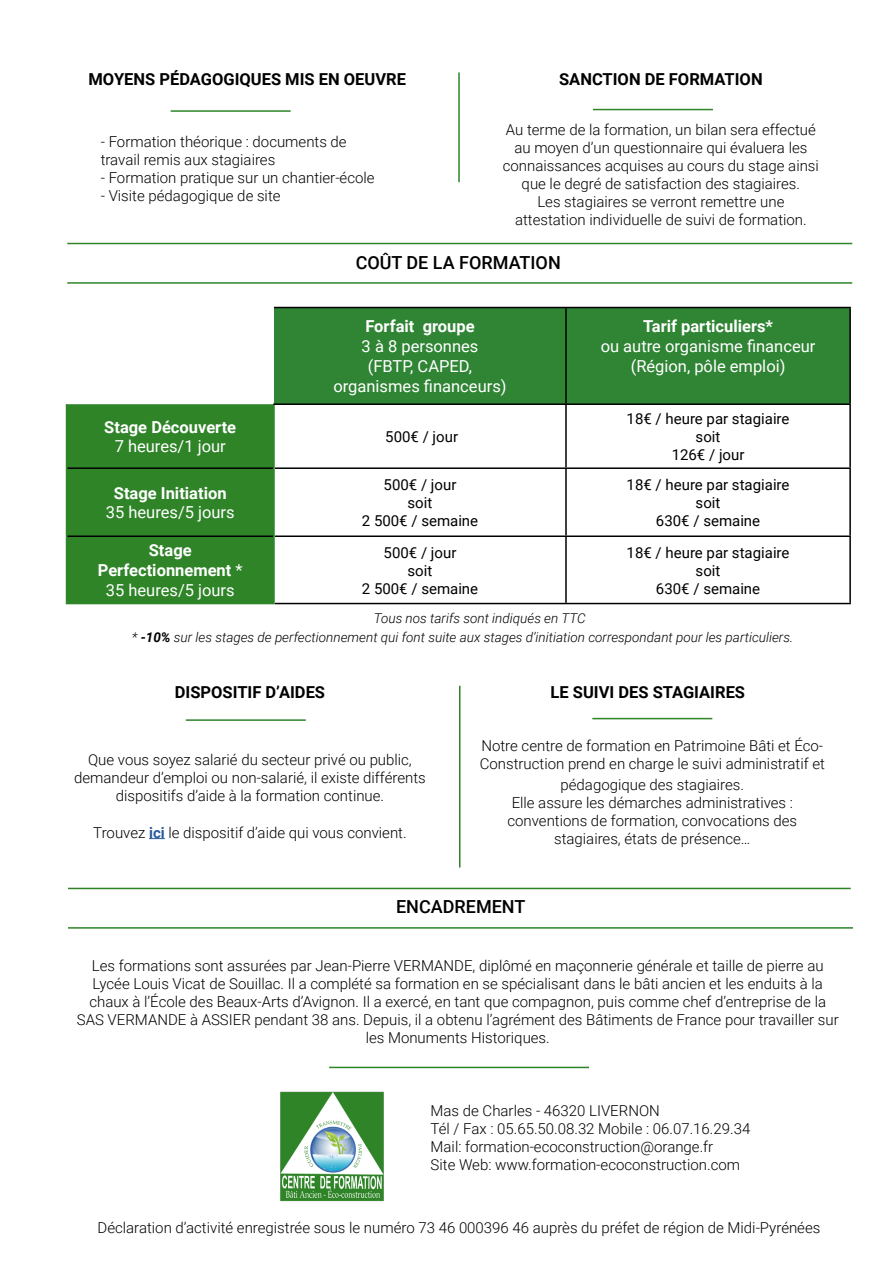
<style>
.page{position:relative;width:893px;height:1263px;background:#fff}
.page>*{position:absolute;margin:0;border:0;box-sizing:border-box;transform-origin:0 0}
.t1{font:500 18px "Roboto";color:#000}
.t2{font:16.5px "Roboto";color:#fff}
.t3{font:700 16.5px "Roboto";color:#000}
.t4{font:700 16.5px "Roboto";color:#fff}
.t5{font:300 15px/18px "Roboto";color:#000;text-align:center}
.t6{font:15px "Roboto";color:#000}
.t7{font:italic 300 13.5px "Roboto";color:#000}
.s1{font-weight:400}
.s2{font-weight:700}
.s3{font-weight:700;color:#275b9b}
</style>
<div class="page">
<div style="left:274px;top:308px;width:575px;height:95px;background:#308535"></div>
<div style="left:67px;top:404px;width:206px;height:199px;background:#2f8428"></div>
<hr style="left:274px;top:307px;width:292px;height:1px;background:#000">
<hr style="left:566px;top:307px;width:285px;height:1px;background:#000">
<hr style="left:565px;top:308px;width:2px;height:95px;background:#000">
<hr style="left:849px;top:308px;width:2px;height:95px;background:#000">
<hr style="left:273px;top:403px;width:293px;height:2px;background:#000">
<hr style="left:566px;top:403px;width:285px;height:2px;background:#000">
<hr style="left:565px;top:405px;width:2px;height:62px;background:#000">
<hr style="left:849px;top:405px;width:2px;height:62px;background:#000">
<hr style="left:67px;top:467px;width:206px;height:2px;background:#000">
<hr style="left:275px;top:467px;width:291px;height:2px;background:#000">
<hr style="left:566px;top:467px;width:285px;height:2px;background:#000">
<hr style="left:565px;top:469px;width:2px;height:66px;background:#000">
<hr style="left:849px;top:469px;width:2px;height:66px;background:#000">
<hr style="left:67px;top:535px;width:206px;height:2px;background:#000">
<hr style="left:275px;top:535px;width:291px;height:2px;background:#000">
<hr style="left:566px;top:535px;width:285px;height:2px;background:#000">
<hr style="left:565px;top:537px;width:2px;height:66px;background:#000">
<hr style="left:849px;top:537px;width:2px;height:66px;background:#000">
<hr style="left:275px;top:603px;width:291px;height:1px;background:#000">
<hr style="left:566px;top:603px;width:285px;height:1px;background:#000">
<hr style="left:66px;top:404px;width:1px;height:64px;background:#2f8428">
<hr style="left:273px;top:405px;width:2px;height:63px;background:#2f8428">
<hr style="left:66px;top:468px;width:1px;height:68px;background:#2f8428">
<hr style="left:273px;top:468px;width:2px;height:68px;background:#2f8428">
<hr style="left:66px;top:536px;width:1px;height:67px;background:#2f8428">
<hr style="left:273px;top:536px;width:2px;height:67px;background:#2f8428">
<hr style="left:66px;top:603px;width:209px;height:1px;background:#2f8428">
<hr style="left:67px;top:282px;width:785px;height:2px;background:#2f8428">
<hr style="left:67px;top:243px;width:785px;height:1px;background:#2f8428">
<hr style="left:171px;top:110px;width:120px;height:2px;background:#2f8428">
<hr style="left:458px;top:72px;width:2px;height:110px;background:#2f8428">
<hr style="left:593px;top:109px;width:120px;height:1px;background:#2f8428">
<svg style="left:149px;top:838px;width:16px;height:1px"></svg>
<hr style="left:186px;top:719px;width:120px;height:2px;background:#2f8428">
<hr style="left:459px;top:686px;width:1px;height:181px;background:#2f8428">
<hr style="left:592px;top:718px;width:120px;height:1px;background:#2f8428">
<hr style="left:68px;top:927px;width:785px;height:2px;background:#2f8428">
<hr style="left:68px;top:888px;width:783px;height:1px;background:#2f8428">
<img style="left:280px;top:1091px;width:104px;height:111px">
<hr style="left:329px;top:1067px;width:260px;height:1px;background:#2f8428">
<p class="t3" style="left:89px;top:68px;width:319px">MOYENS PÉDAGOGIQUES MIS EN OEUVRE</p>
<p class="t5" style="left:101px;top:133px;width:247px;text-align:left">- Formation théorique : documents de travail remis aux stagiaires</p>
<p class="t5" style="left:101px;top:169px;width:275px">- Formation pratique sur un chantier-école</p>
<p class="t5" style="left:101px;top:187px;width:181px">- Visite pédagogique de site</p>
<p class="t3" style="left:559px;top:68px;width:205px">SANCTION DE FORMATION</p>
<p class="t5" style="left:506px;top:120px;width:311px">Au terme de la formation, un bilan sera effectué au moyen d’un questionnaire qui évaluera les</p>
<p class="t5" style="left:503px;top:156px;width:318px">connaissances acquises au cours du stage ainsi que le degré de satisfaction des stagiaires.</p>
<p class="t5" style="left:515px;top:192px;width:293px">Les stagiaires se verront remettre une attestation individuelle de suivi de formation.</p>
<p class="t4" style="left:104px;top:415px;width:133px">Stage Découverte</p>
<p class="t2" style="left:115px;top:435px;width:113px">7 heures/1 jour</p>
<p class="t4" style="left:114px;top:481px;width:114px">Stage Initiation</p>
<p class="t2" style="left:106px;top:501px;width:130px">35 heures/5 jours</p>
<p class="t4" style="left:149px;top:539px;width:44px">Stage</p>
<p class="t4" style="left:98px;top:559px;width:146px">Perfectionnement <span class="s1">*</span></p>
<p class="t2" style="left:106px;top:578px;width:130px">35 heures/5 jours</p>
<p class="t1" style="left:356px;top:249px;width:207px">COÛT DE LA FORMATION</p>
<p class="t4" style="left:365px;top:315px;width:111px">Forfait groupe</p>
<p class="t2" style="left:362px;top:335px;width:118px">3 à 8 personnes</p>
<p class="t2" style="left:368px;top:354px;width:106px">(FBTP, CAPED,</p>
<p class="t2" style="left:333px;top:374px;width:175px">organismes financeurs)</p>
<p class="t6" style="left:385px;top:426px;width:74px">500€ / jour</p>
<p class="t6" style="left:384px;top:474px;width:74px">500€ / jour</p>
<p class="t6" style="left:408px;top:492px;width:26px">soit</p>
<p class="t6" style="left:362px;top:510px;width:118px">2 500€ / semaine</p>
<p class="t6" style="left:384px;top:542px;width:74px">500€ / jour</p>
<p class="t6" style="left:408px;top:560px;width:26px">soit</p>
<p class="t6" style="left:362px;top:578px;width:118px">2 500€ / semaine</p>
<p class="t7" style="left:374px;top:609px;width:213px">Tous nos tarifs sont indiqués en TTC</p>
<p class="t4" style="left:643px;top:315px;width:132px">Tarif particuliers*</p>
<p class="t2" style="left:601px;top:335px;width:216px">ou autre organisme financeur</p>
<p class="t2" style="left:631px;top:354px;width:156px">(Région, pôle emploi)</p>
<p class="t6" style="left:627px;top:408px;width:164px">18€ / heure par stagiaire</p>
<p class="t6" style="left:696px;top:426px;width:26px">soit</p>
<p class="t6" style="left:672px;top:444px;width:74px">126€ / jour</p>
<p class="t6" style="left:627px;top:474px;width:164px">18€ / heure par stagiaire</p>
<p class="t6" style="left:696px;top:492px;width:26px">soit</p>
<p class="t6" style="left:656px;top:510px;width:106px">630€ / semaine</p>
<p class="t6" style="left:627px;top:542px;width:164px">18€ / heure par stagiaire</p>
<p class="t6" style="left:696px;top:560px;width:26px">soit</p>
<p class="t6" style="left:656px;top:578px;width:106px">630€ / semaine</p>
<p class="t7" style="left:132px;top:627px;width:663px">* <span class="s2">-10%</span> sur les stages de perfectionnement qui font suite aux stages d’initiation correspondant pour les particuliers.</p>
<p class="t3" style="left:175px;top:681px;width:152px">DISPOSITIF D’AIDES</p>
<p class="t5" style="left:74px;top:751px;width:353px">Que vous soyez salarié du secteur privé ou public, demandeur d’emploi ou non-salarié, il existe différents dispositifs d’aide à la formation continue.</p>
<p class="t5" style="left:93px;top:823px;width:315px">Trouvez <span class="s3">ici</span> le dispositif d’aide qui vous convient.</p>
<p class="t3" style="left:551px;top:681px;width:196px">LE SUIVI DES STAGIAIRES</p>
<p class="t5" style="left:480px;top:736px;width:347px;text-align:left">Notre centre de formation en Patrimoine Bâti et Éco-<br>Construction prend en charge le suivi administratif et</p>
<p class="t5" style="left:561px;top:775px;width:185px">pédagogique des stagiaires.</p>
<p class="t5" style="left:507px;top:793px;width:291px">Elle assure les démarches administratives : conventions de formation, convocations des stagiaires, états de présence…</p>
<p class="t1" style="left:396px;top:894px;width:131px">ENCADREMENT</p>
<p class="t5" style="left:77px;top:956px;width:763px">Les formations sont assurées par Jean-Pierre VERMANDE, diplômé en maçonnerie générale et taille de pierre au Lycée Louis Vicat de Souillac. Il a complété sa formation en se spécialisant dans le bâti ancien et les enduits à la chaux à l’École des Beaux-Arts d’Avignon. Il a exercé, en tant que compagnon, puis comme chef d’entreprise de la SAS VERMANDE à ASSIER pendant 38 ans. Depuis, il a obtenu l’agrément des Bâtiments de France pour travailler sur les Monuments Historiques.</p>
<p class="t5" style="left:431px;top:1101px;width:231px">Mas de Charles - 46320 LIVERNON</p>
<p class="t5" style="left:431px;top:1119px;width:321px">Tél / Fax : 05.65.50.08.32 Mobile : 06.07.16.29.34</p>
<p class="t5" style="left:431px;top:1137px;width:284px">Mail: formation-ecoconstruction@orange.fr</p>
<p class="t5" style="left:431px;top:1155px;width:311px">Site Web: www.formation-ecoconstruction.com</p>
<p class="t5" style="left:98px;top:1218px;width:724px">Déclaration d’activité enregistrée sous le numéro 73 46 000396 46 auprès du préfet de région de Midi-Pyrénées</p>
</div>
